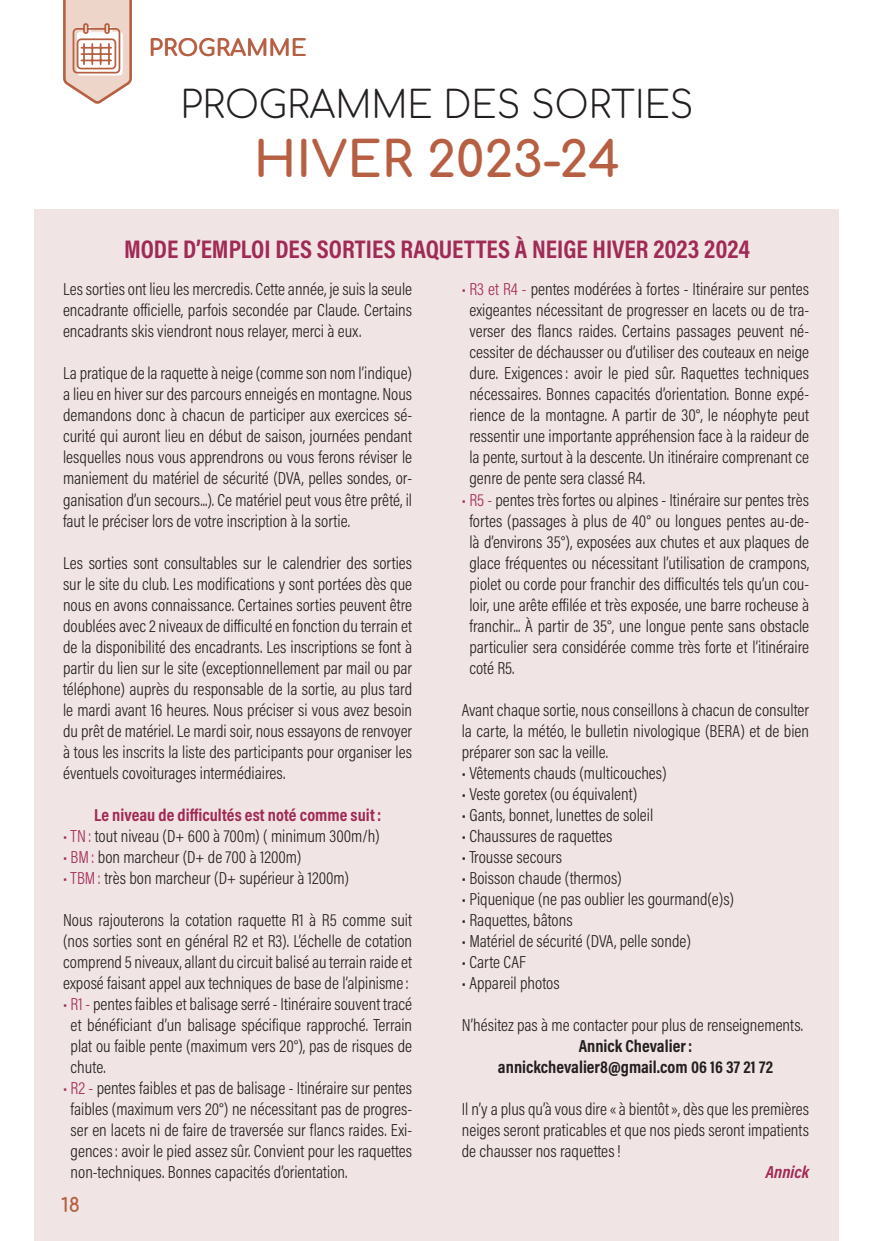
<style>
.page{position:relative;width:874px;height:1241px;background:#fff}
.page>*{position:absolute;margin:0;border:0;box-sizing:border-box;transform-origin:0 0}
.t1{font:700 49px "Comfortaa";color:#b75f42}
.t2{font:300 36.75px "Comfortaa";color:#231f20}
.t3{font:700 25.72px "Acumin Pro Cond";color:#a02a56}
.t4{font:700 22.75px "Comfortaa";color:#b75f42}
.t5{font:700 19.25px "Comfortaa";color:#b75f42}
.t6{font:300 17.5px/21px "Acumin Pro Cond";color:#231f20;text-align:justify}
.t7{font:700 17.5px/21px "Acumin Pro Cond";color:#231f20;text-align:center}
.t8{font:700 17.5px "Acumin Pro Cond";color:#a02a56}
.t9{font:italic 700 17.5px "Acumin Pro Cond";color:#a02a56}
.s1{color:#a02a56}
</style>
<div class="page">
<div style="left:35px;top:209px;width:803px;height:1031px;background:#f1e4e4"></div>
<svg style="left:63px;top:0;width:69px;height:104px"></svg>
<p class="t4" style="left:149px;top:27px;width:159px">PROGRAMME</p>
<p class="t2" style="left:180px;top:72px;width:514px">PROGRAMME DES SORTIES</p>
<p class="t1" style="left:253px;top:114px;width:368px">HIVER 2023-24</p>
<p class="t3" style="left:124px;top:232px;width:627px">MODE D’EMPLOI DES SORTIES RAQUETTES À NEIGE HIVER 2023 2024</p>
<p class="t6" style="left:63px;top:278px;width:350px">Les sorties ont lieu les mercredis. Cette année, je suis la seule encadrante officielle, parfois secondée par Claude. Certains encadrants skis viendront nous relayer, merci à eux.</p>
<p class="t6" style="left:63px;top:362px;width:350px">La pratique de la raquette à neige (comme son nom l’indique) a lieu en hiver sur des parcours enneigés en montagne. Nous demandons donc à chacun de participer aux exercices sé&shy;curité qui auront lieu en début de saison, journées pendant lesquelles nous vous apprendrons ou vous ferons réviser le maniement du matériel de sécurité (DVA, pelles sondes, or&shy;ganisation d’un secours...). Ce matériel peut vous être prêté, il faut le préciser lors de votre inscription à la sortie.</p>
<p class="t6" style="left:63px;top:551px;width:350px">Les sorties sont consultables sur le calendrier des sorties sur le site du club. Les modifications y sont portées dès que nous en avons connaissance. Certaines sorties peuvent être doublées avec 2 niveaux de difficulté en fonction du terrain et de la disponibilité des encadrants. Les inscriptions se font à partir du lien sur le site (exceptionnellement par mail ou par téléphone) auprès du responsable de la sortie, au plus tard le mardi avant 16 heures. Nous préciser si vous avez besoin du prêt de matériel. Le mardi soir, nous essayons de renvoyer à tous les inscrits la liste des participants pour organiser les éventuels covoiturages intermédiaires.</p>
<p class="t8" style="left:94px;top:803px;width:288px">Le niveau de difficultés est noté comme suit:</p>
<p class="t6" style="left:63px;top:824px;width:318px"><span class="s1">• TN:</span> tout niveau (D+ 600 à 700m) ( minimum 300m/h)</p>
<p class="t6" style="left:63px;top:845px;width:239px"><span class="s1">• BM:</span> bon marcheur (D+ de 700 à 1200m)</p>
<p class="t6" style="left:63px;top:866px;width:287px"><span class="s1">• TBM:</span> très bon marcheur (D+ supérieur à 1200m)</p>
<p class="t6" style="left:63px;top:908px;width:350px">Nous rajouterons la cotation raquette R1 à R5 comme suit (nos sorties sont en général R2 et R3). L’échelle de cotation comprend 5 niveaux, allant du circuit balisé au terrain raide et exposé faisant appel aux techniques de base de l’alpinisme:</p>
<p class="t6" style="left:71px;top:992px;width:343px;text-indent:-8px"><span class="s1">• R1 -</span> pentes faibles et balisage serré - Itinéraire souvent tracé et bénéficiant d’un balisage spécifique rapproché. Terrain plat ou faible pente (maximum vers 20°), pas de risques de chute.</p>
<p class="t6" style="left:71px;top:1076px;width:343px;text-indent:-8px"><span class="s1">• R2 -</span> pentes faibles et pas de balisage - Itinéraire sur pentes faibles (maximum vers 20°) ne nécessitant pas de progres&shy;ser en lacets ni de faire de traversée sur flancs raides. Exi&shy;gences: avoir le pied assez sûr. Convient pour les raquettes non-techniques. Bonnes capacités d’orientation.</p>
<p class="t5" style="left:61px;top:1186px;width:20px">18</p>
<p class="t6" style="left:469px;top:278px;width:341px;text-indent:-8px"><span class="s1">• R3 et R4 -</span> pentes modérées à fortes - Itinéraire sur pentes exigeantes nécessitant de progresser en lacets ou de tra&shy;verser des flancs raides. Certains passages peuvent né&shy;cessiter de déchausser ou d’utiliser des couteaux en neige dure. Exigences: avoir le pied sûr. Raquettes techniques nécessaires. Bonnes capacités d’orientation. Bonne expé&shy;rience de la montagne. A partir de 30°, le néophyte peut ressentir une importante appréhension face à la raideur de la pente, surtout à la descente. Un itinéraire comprenant ce genre de pente sera classé R4.</p>
<p class="t6" style="left:469px;top:488px;width:341px;text-indent:-8px"><span class="s1">• R5 -</span> pentes très fortes ou alpines - Itinéraire sur pentes très fortes (passages à plus de 40° ou longues pentes au-de&shy;là d’environs 35°), exposées aux chutes et aux plaques de glace fréquentes ou nécessitant l’utilisation de crampons, piolet ou corde pour franchir des difficultés tels qu’un cou&shy;loir, une arête effilée et très exposée, une barre rocheuse à franchir... À partir de 35°, une longue pente sans obstacle particulier sera considérée comme très forte et l’itinéraire coté R5.</p>
<p class="t6" style="left:461px;top:698px;width:348px">Avant chaque sortie, nous conseillons à chacun de consulter la carte, la météo, le bulletin nivologique (BERA) et de bien préparer son sac la veille.</p>
<p class="t6" style="left:461px;top:761px;width:206px">• Vêtements chauds (multicouches)</p>
<p class="t6" style="left:461px;top:782px;width:177px">• Veste goretex (ou équivalent)</p>
<p class="t6" style="left:461px;top:803px;width:193px">• Gants, bonnet, lunettes de soleil</p>
<p class="t6" style="left:461px;top:824px;width:152px">• Chaussures de raquettes</p>
<p class="t6" style="left:461px;top:845px;width:102px">• Trousse secours</p>
<p class="t6" style="left:461px;top:866px;width:161px">• Boisson chaude (thermos)</p>
<p class="t6" style="left:461px;top:887px;width:273px">• Piquenique (ne pas oublier les gourmand(e)s)</p>
<p class="t6" style="left:461px;top:908px;width:112px">• Raquettes, bâtons</p>
<p class="t6" style="left:461px;top:929px;width:230px">• Matériel de sécurité (DVA, pelle sonde)</p>
<p class="t6" style="left:461px;top:950px;width:65px">• Carte CAF</p>
<p class="t6" style="left:461px;top:971px;width:99px">• Appareil photos</p>
<p class="t6" style="left:461px;top:1013px;width:343px">N’hésitez pas à me contacter pour plus de renseignements.</p>
<p class="t7" style="left:497px;top:1034px;width:276px">Annick Chevalier: annickchevalier8@gmail.com 06 16 37 21 72</p>
<p class="t6" style="left:461px;top:1097px;width:348px">Il n’y a plus qu’à vous dire « à bientôt», dès que les premières neiges seront praticables et que nos pieds seront impatients de chausser nos raquettes!</p>
<p class="t9" style="left:765px;top:1160px;width:45px">Annick</p>
</div>
